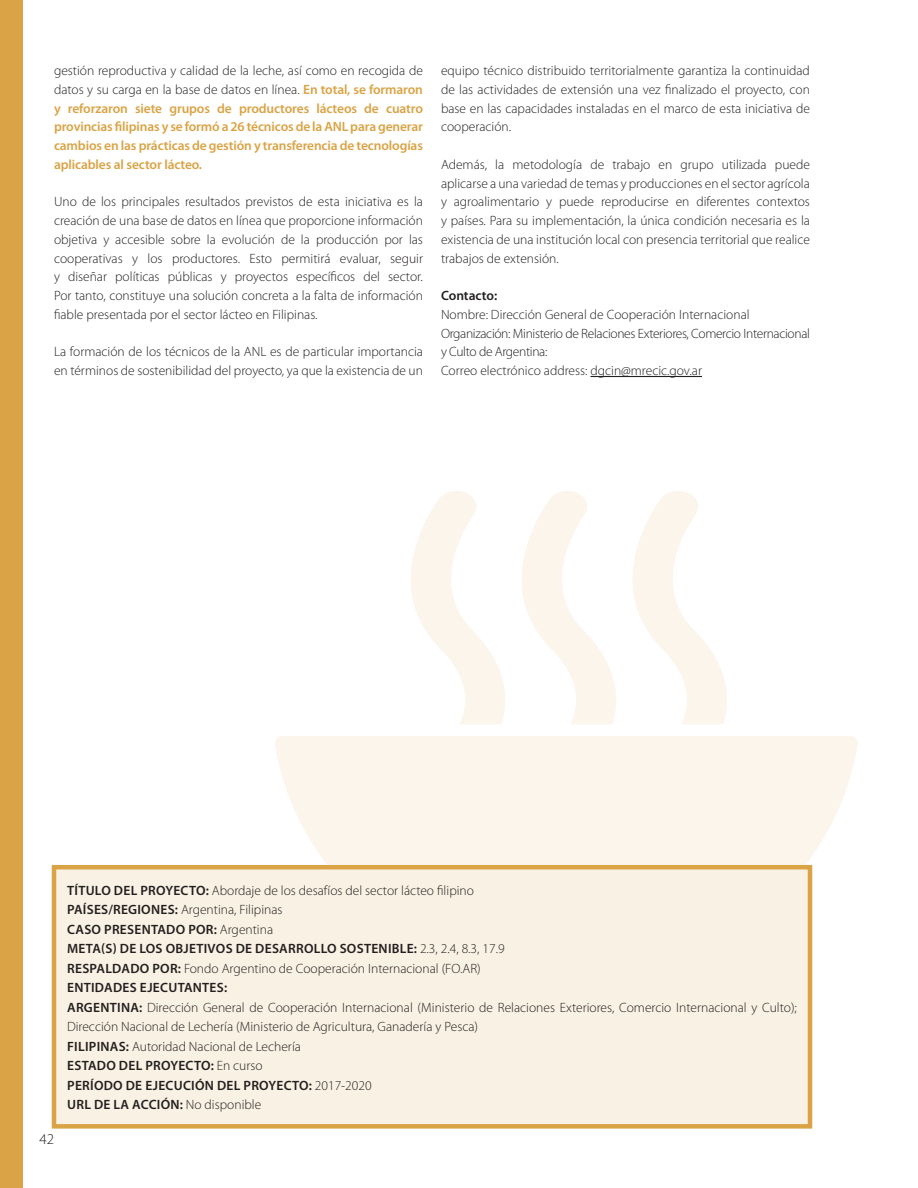
<style>
.page{position:relative;width:918px;height:1188px;background:#fff}
.page>*{position:absolute;margin:0;border:0;box-sizing:border-box;transform-origin:0 0}
.t1{font:300 15px "Myriad Pro";color:#231f20}
.Body{font:300 13.5px/18.8px "Myriad Pro";color:#231f20;text-align:justify}
.Project_name{font:300 13.5px/19.5px "Myriad Pro";color:#231f20}
.Body-2{font:600 13.5px/18.8px "Myriad Pro";letter-spacing:-.01em;color:#daa345;text-align:justify}
.Project_name-2{font:600 13.5px "Myriad Pro";letter-spacing:.02em;color:#231f20}
.Body_contact{font:300 13.5px/18.8px "Myriad Pro";letter-spacing:-.025em;color:#231f20}
.Body_contact-2{font:300 13.5px "Myriad Pro";color:#231f20}
.Sub_contact{font:600 13.5px "Myriad Pro";color:#231f20}
.s1{font-weight:300;color:#231f20}
.s2{font-weight:600}
.s3{font-weight:300}
</style>
<div class="page">
<div style="left:0;top:0;width:23px;height:1188px;background:#daa345"></div>
<svg style="left:275px;top:736px;width:583px;height:253px;background:#fbf6ee"></svg>
<svg style="left:411px;top:491px;width:316px;height:233px"></svg>
<hr style="left:590px;top:376px;width:112px;height:1px;background:#231f20">
<div style="left:54px;top:867px;width:756px;height:259px;background:#f9f1e3"></div>
<div style="left:52px;top:865px;width:760px;height:264px;border:4px solid #daa345"></div>
<p class="Body-2" style="left:54px;top:61px;width:371px"><span class="s1">gestión reproductiva y calidad de la leche, así como en recogida de datos y su carga en la base de datos en línea.</span> En total, se formaron y reforzaron siete grupos de productores lácteos de cuatro provincias filipinas y se formó a 26 técnicos de la ANL para generar cambios en las prácticas de gestión y transferencia de tecnologías aplicables al sector lácteo.</p>
<p class="Body" style="left:54px;top:193px;width:371px">Uno de los principales resultados previstos de esta iniciativa es la creación de una base de datos en línea que proporcione información objetiva y accesible sobre la evolución de la producción por las cooperativas y los productores. Esto permitirá evaluar, seguir y diseñar políticas públicas y proyectos específicos del sector.<br>Por tanto, constituye una solución concreta a la falta de información fiable presentada por el sector lácteo en Filipinas.</p>
<p class="Body" style="left:54px;top:343px;width:371px">La formación de los técnicos de la ANL es de particular importancia en términos de sostenibilidad del proyecto, ya que la existencia de un</p>
<p class="Body" style="left:441px;top:61px;width:371px">equipo técnico distribuido territorialmente garantiza la continuidad de las actividades de extensión una vez finalizado el proyecto, con base en las capacidades instaladas en el marco de esta iniciativa de cooperación.</p>
<p class="Body" style="left:441px;top:155px;width:371px">Además, la metodología de trabajo en grupo utilizada puede aplicarse a una variedad de temas y producciones en el sector agrícola y agroalimentario y puede reproducirse en diferentes contextos y países. Para su implementación, la única condición necesaria es la existencia de una institución local con presencia territorial que realice trabajos de extensión.</p>
<p class="Sub_contact" style="left:441px;top:287px;width:58px">Contacto:</p>
<p class="Body_contact-2" style="left:441px;top:307px;width:310px">Nombre: Dirección General de Cooperación Internacional</p>
<p class="Body_contact" style="left:441px;top:324px;width:371px">Organización: Ministerio de Relaciones Exteriores, Comercio Internacional y Culto de Argentina:</p>
<p class="Body" style="left:441px;top:361px;width:263px">Correo electrónico address: dgcin@mrecic.gov.ar</p>
<p class="t1" style="left:39px;top:1131px;width:16px">42</p>
<p class="Project_name" style="left:67px;top:881px;width:408px"><span class="s2">TÍTULO DEL PROYECTO:</span> Abordaje de los desafíos del sector lácteo filipino</p>
<p class="Project_name" style="left:67px;top:900px;width:217px"><span class="s2">PAÍSES/REGIONES:</span> Argentina, Filipinas</p>
<p class="Project_name-2" style="left:67px;top:920px;width:207px">CASO PRESENTADO POR: <span class="s3">Argentina</span></p>
<p class="Project_name-2" style="left:67px;top:940px;width:439px">META(S) DE LOS OBJETIVOS DE DESARROLLO SOSTENIBLE: <span class="s3">2.3, 2.4, 8.3, 17.9</span></p>
<p class="Project_name" style="left:67px;top:959px;width:415px"><span class="s2">RESPALDADO POR:</span> Fondo Argentino de Cooperación Internacional (FO.AR)</p>
<p class="Project_name-2" style="left:67px;top:979px;width:162px">ENTIDADES EJECUTANTES:</p>
<p class="Project_name" style="left:67px;top:998px;width:731px"><span class="s2">ARGENTINA:</span> Dirección General de Cooperación Internacional (Ministerio de Relaciones Exteriores, Comercio Internacional y Culto);<br>Dirección Nacional de Lechería (Ministerio de Agricultura, Ganadería y Pesca)</p>
<p class="Project_name" style="left:67px;top:1037px;width:235px"><span class="s2">FILIPINAS:</span> Autoridad Nacional de Lechería</p>
<p class="Project_name-2" style="left:67px;top:1057px;width:197px">ESTADO DEL PROYECTO: <span class="s3">En curso</span></p>
<p class="Project_name-2" style="left:67px;top:1076px;width:306px">PERÍODO DE EJECUCIÓN DEL PROYECTO: <span class="s3">2017-2020</span></p>
<p class="Project_name-2" style="left:67px;top:1096px;width:196px">URL DE LA ACCIÓN: <span class="s3">No disponible</span></p>
</div>
